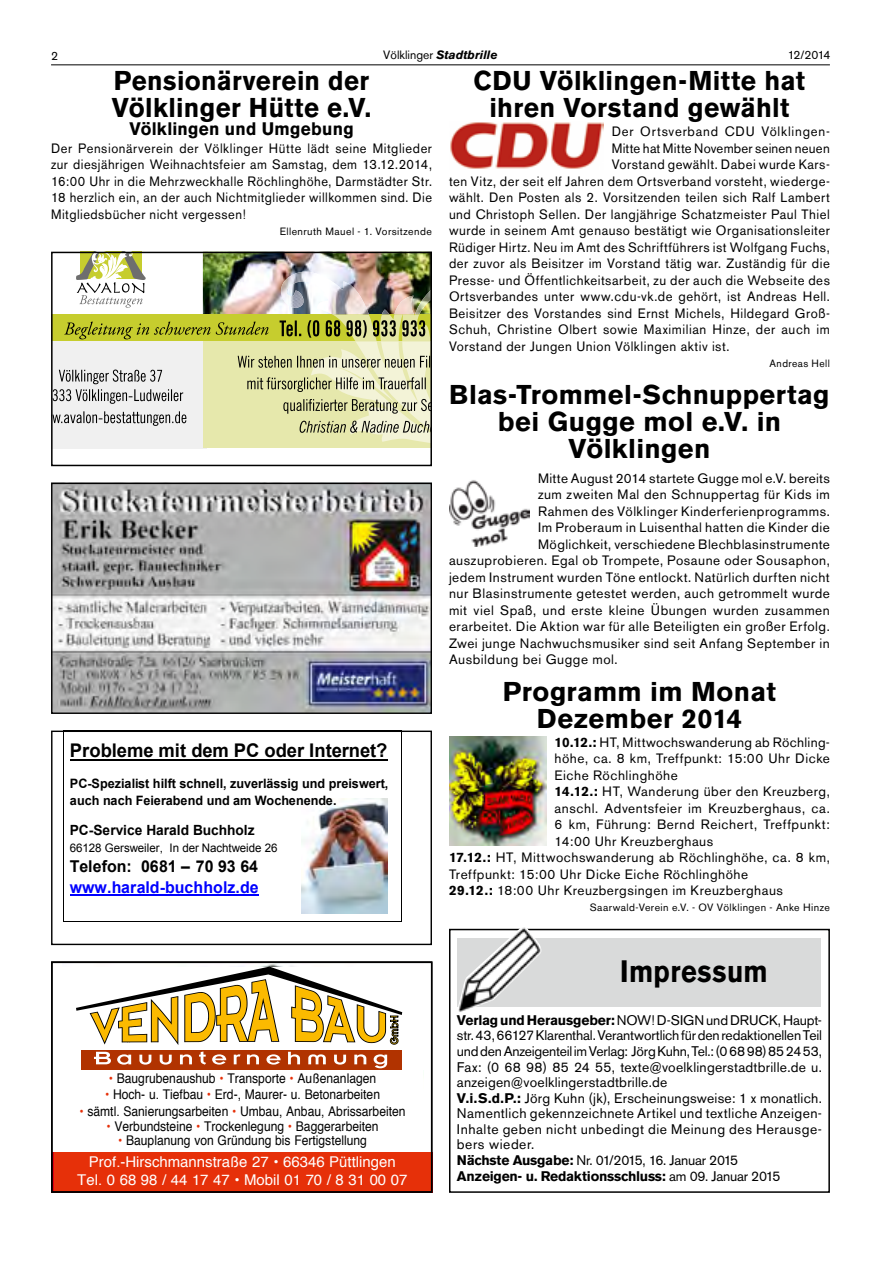
<style>
.page{position:relative;width:881px;height:1263px;background:#fff}
.page>*{position:absolute;margin:0;border:0;box-sizing:border-box;transform-origin:0 0}
.t1{font:700 30.75px "Akzidenz Grotesk BQ";letter-spacing:.02em;color:#000;scale:.88 1}
.t2{font:700 27px/27px "Akzidenz Grotesk BQ";letter-spacing:.015em;color:#000;text-align:center}
.t3{font:700 27px/27px "Akzidenz Grotesk BQ";letter-spacing:.015em;color:#000;scale:.95 1}
.t4{font:700 18.9px "Arial";color:#000}
.t5{font:700 18px "Akzidenz Grotesk BQ";letter-spacing:.015em;color:#000;scale:.95 1}
.t6{font:700 16.35px/21.3px "Arial";letter-spacing:-.005em;color:#00f}
.t7{font:14.85px/17.9px "Helvetica";color:#fff;text-align:center}
.t8{font:700 14.1px "Arial";color:#000}
.t9{font:13.8px/15.6px "Akzidenz Grotesk BQ";letter-spacing:.015em;color:#000}
.t10{font:13.5px "Akzidenz Grotesk BQ";letter-spacing:.04em;color:#000}
.t11{font:13.5px/16.5px "Akzidenz Grotesk BQ";letter-spacing:.04em;color:#000;text-align:justify;scale:.95 1}
.t12{font:13.5px "Akzidenz Grotesk BQ";letter-spacing:.02em;color:#000}
.t13{font:13.5px "Akzidenz Grotesk BQ";letter-spacing:.015em;color:#000}
.t14{font:13.5px "Akzidenz Grotesk BQ";letter-spacing:.06em;color:#000}
.t15{font:13.35px "Helvetica";color:#000;scale:.91 1}
.t16{font:700 12.9px/16.8px "Arial";color:#000}
.t17{font:italic 700 12px "Akzidenz Grotesk BQ";color:#000}
.t18{font:12px "Akzidenz Grotesk BQ";letter-spacing:-.085em;color:#000}
.t19{font:11.85px "Arial";letter-spacing:-.01em;color:#000}
.t20{font:10.5px "Akzidenz Grotesk BQ";letter-spacing:.04em;color:#000}
.s1{font-weight:400;font-style:normal}
.s2{color:#000}
.s3{font-weight:700}
.s4{color:#e63009}
</style>
<div class="page">
<hr style="left:51px;top:64px;width:778px;height:1px;background:#000">
<div style="left:449px;top:929px;width:380px;height:264px;border:2px solid #000"></div>
<div style="left:457px;top:938px;width:363px;height:68px;background:#d9dada"></div>
<img style="left:458px;top:927px;width:83px;height:85px">
<img style="left:203px;top:255px;width:226px;height:60px">
<img style="left:271px;top:272px;width:158px;height:43px">
<svg style="left:76px;top:255px;width:70px;height:53px"></svg>
<svg style="left:54px;top:315px;width:375px;height:132px"></svg>
<div style="left:51px;top:252px;width:381px;height:214px;border:2px solid #000"></div>
<img style="left:301px;top:798px;width:86px;height:115px">
<hr style="left:70px;top:759px;width:318px;height:2px;background:#000">
<hr style="left:63px;top:740px;width:1px;height:37px;background:#000">
<hr style="left:400px;top:740px;width:1px;height:37px;background:#000">
<svg style="left:63px;top:777px;width:1px;height:101px"></svg>
<hr style="left:70px;top:894px;width:189px;height:2px;background:#00f">
<hr style="left:63px;top:878px;width:1px;height:34px;background:#000">
<hr style="left:400px;top:878px;width:1px;height:34px;background:#000">
<hr style="left:64px;top:921px;width:336px;height:1px;background:#000">
<div style="left:51px;top:731px;width:381px;height:214px;border:1px solid #000"></div>
<img style="left:449px;top:737px;width:97px;height:109px">
<img style="left:449px;top:480px;width:80px;height:67px">
<img style="left:450px;top:122px;width:153px;height:47px">
<img style="left:81px;top:964px;width:321px;height:106px">
<div style="left:55px;top:1152px;width:376px;height:39px;background:#e63009"></div>
<div style="left:56px;top:967px;width:368px;height:102px;background:#fff"></div>
<svg style="left:76px;top:967px;width:326px;height:78px"></svg>
<div style="left:81px;top:1050px;width:320px;height:19px;background:#b13300"></div>
<svg style="left:94px;top:1051px;width:293px;height:17px"></svg>
<div style="left:51px;top:961px;width:381px;height:232px;border:2px solid #000"></div>
<img style="left:53px;top:485px;width:377px;height:227px">
<div style="left:51px;top:483px;width:381px;height:231px;border:1px solid #000"></div>
<p class="t18" style="left:51px;top:49px;width:8px">2</p>
<p class="t17" style="left:383px;top:48px;width:116px"><span class="s1">Völklinger</span> Stadtbrille</p>
<p class="t18" style="left:787px;top:48px;width:44px">12/2014</p>
<h2 class="t3" style="left:112px;top:68px;width:274px">Pensionärverein der<br>Völklinger Hütte e.V.</h2>
<h3 class="t5" style="left:129px;top:118px;width:237px">Völklingen und Umgebung</h3>
<p class="t11" style="left:51px;top:140px;width:402px">Der Pensionärverein der Völklinger Hütte lädt seine Mitglieder zur diesjährigen Weihnachtsfeier am Samstag, dem 13.12.2014, 16:00 Uhr in die Mehrzweckhalle Röchlinghöhe, Darmstädter Str.<br>18 herzlich ein, an der auch Nichtmitglieder willkommen sind. Die Mitgliedsbücher nicht vergessen!</p>
<p class="t20" style="left:279px;top:225px;width:154px">Ellenruth Mauel - 1. Vorsitzende</p>
<h3 class="t4" style="left:70px;top:738px;width:319px">Probleme mit dem PC oder Internet?</h3>
<p class="t16" style="left:70px;top:776px;width:320px">PC-Spezialist hilft schnell, zuverlässig und preiswert, auch nach Feierabend und am Wochenende.</p>
<p class="t8" style="left:70px;top:821px;width:186px">PC-Service Harald Buchholz</p>
<p class="t19" style="left:70px;top:840px;width:209px">66128 Gersweiler, In der Nachtweide 26</p>
<p class="t6" style="left:70px;top:856px;width:190px"><span class="s2">Telefon: 0681</span> <span class="s2">–</span> <span class="s2">70 93 64 </span>www.harald-buchholz.de</p>
<h2 class="t2" style="left:473px;top:68px;width:333px">CDU Völklingen-Mitte hat ihren Vorstand gewählt</h2>
<p class="t14" style="left:611px;top:123px;width:219px">Der Ortsverband CDU Völklingen-</p>
<p class="t13" style="left:611px;top:140px;width:219px">Mitte hat Mitte November seinen neuen</p>
<p class="t10" style="left:611px;top:156px;width:219px">Vorstand gewählt. Dabei wurde Kars-</p>
<p class="t10" style="left:449px;top:173px;width:382px">ten Vitz, der seit elf Jahren dem Ortsverband vorsteht, wiederge-</p>
<p class="t10" style="left:449px;top:189px;width:382px">wählt. Den Posten als 2. Vorsitzenden teilen sich Ralf Lambert</p>
<p class="t10" style="left:449px;top:206px;width:382px">und Christoph Sellen. Der langjährige Schatzmeister Paul Thiel</p>
<p class="t10" style="left:449px;top:222px;width:382px">wurde in seinem Amt genauso bestätigt wie Organisationsleiter</p>
<p class="t10" style="left:449px;top:239px;width:382px">Rüdiger Hirtz. Neu im Amt des Schriftführers ist Wolfgang Fuchs,</p>
<p class="t10" style="left:449px;top:255px;width:382px">der zuvor als Beisitzer im Vorstand tätig war. Zuständig für die</p>
<p class="t10" style="left:449px;top:272px;width:382px">Presse- und Öffentlichkeitsarbeit, zu der auch die Webseite des</p>
<p class="t10" style="left:449px;top:288px;width:382px">Ortsverbandes unter www.cdu-vk.de gehört, ist Andreas Hell.</p>
<p class="t10" style="left:449px;top:305px;width:382px">Beisitzer des Vorstandes sind Ernst Michels, Hildegard Groß-</p>
<p class="t10" style="left:449px;top:321px;width:382px">Schuh, Christine Olbert sowie Maximilian Hinze, der auch im</p>
<p class="t10" style="left:449px;top:338px;width:282px">Vorstand der Jungen Union Völklingen aktiv ist.</p>
<p class="t20" style="left:769px;top:357px;width:62px">Andreas Hell</p>
<h2 class="t2" style="left:449px;top:381px;width:381px">Blas-Trommel-Schnuppertag bei Gugge mol e.V. in<br>Völklingen</h2>
<p class="t12" style="left:538px;top:470px;width:293px">Mitte August 2014 startete Gugge mol e.V. bereits</p>
<p class="t10" style="left:538px;top:486px;width:293px">zum zweiten Mal den Schnuppertag für Kids im</p>
<p class="t10" style="left:538px;top:503px;width:293px">Rahmen des Völklinger Kinderferienprogramms.</p>
<p class="t10" style="left:538px;top:519px;width:293px">Im Proberaum in Luisenthal hatten die Kinder die</p>
<p class="t10" style="left:538px;top:536px;width:293px">Möglichkeit, verschiedene Blechblasinstrumente</p>
<p class="t10" style="left:449px;top:552px;width:382px">auszuprobieren. Egal ob Trompete, Posaune oder Sousaphon,</p>
<p class="t10" style="left:449px;top:569px;width:382px">jedem Instrument wurden Töne entlockt. Natürlich durften nicht</p>
<p class="t10" style="left:449px;top:585px;width:382px">nur Blasinstrumente getestet werden, auch getrommelt wurde</p>
<p class="t10" style="left:449px;top:602px;width:382px">mit viel Spaß, und erste kleine Übungen wurden zusammen</p>
<p class="t10" style="left:449px;top:618px;width:382px">erarbeitet. Die Aktion war für alle Beteiligten ein großer Erfolg.</p>
<p class="t10" style="left:449px;top:635px;width:382px">Zwei junge Nachwuchsmusiker sind seit Anfang September in</p>
<p class="t10" style="left:449px;top:651px;width:170px">Ausbildung bei Gugge mol.</p>
<h2 class="t2" style="left:502px;top:678px;width:274px">Programm im Monat<br>Dezember 2014</h2>
<p class="t10" style="left:554px;top:734px;width:277px"><span class="s3">10.12.:</span> HT, Mittwochswanderung ab Röchling-</p>
<p class="t10" style="left:554px;top:750px;width:277px">höhe, ca. 8 km, Treffpunkt: 15:00 Uhr Dicke</p>
<p class="t10" style="left:554px;top:767px;width:125px">Eiche Röchlinghöhe</p>
<p class="t10" style="left:554px;top:783px;width:277px"><span class="s3">14.12.:</span> HT, Wanderung über den Kreuzberg,</p>
<p class="t10" style="left:554px;top:800px;width:277px">anschl. Adventsfeier im Kreuzberghaus, ca.</p>
<p class="t10" style="left:554px;top:816px;width:276px">6 km, Führung: Bernd Reichert, Treffpunkt:</p>
<p class="t10" style="left:554px;top:833px;width:160px">14:00 Uhr Kreuzberghaus</p>
<p class="t10" style="left:449px;top:849px;width:382px"><span class="s3">17.12.:</span> HT, Mittwochswanderung ab Röchlinghöhe, ca. 8 km,</p>
<p class="t10" style="left:449px;top:866px;width:300px">Treffpunkt: 15:00 Uhr Dicke Eiche Röchlinghöhe</p>
<p class="t10" style="left:449px;top:882px;width:335px"><span class="s3">29.12.:</span> 18:00 Uhr Kreuzbergsingen im Kreuzberghaus</p>
<p class="t20" style="left:589px;top:901px;width:241px">Saarwald-Verein e.V. - OV Völklingen - Anke Hinze</p>
<p class="t15" style="left:109px;top:1068px;width:295px"><span class="s4">•</span> Baugrubenaushub <span class="s4">•</span> Transporte <span class="s4">•</span> Außenanlagen</p>
<p class="t15" style="left:105px;top:1084px;width:303px"><span class="s4">•</span> Hoch- u. Tiefbau <span class="s4">•</span> Erd-, Maurer- u. Betonarbeiten</p>
<p class="t15" style="left:79px;top:1101px;width:360px"><span class="s4">•</span> sämtl. Sanierungsarbeiten <span class="s4">•</span> Umbau, Anbau, Abrissarbeiten</p>
<p class="t15" style="left:106px;top:1115px;width:300px"><span class="s4">•</span> Verbundsteine <span class="s4">•</span> Trockenlegung <span class="s4">•</span> Baggerarbeiten</p>
<p class="t15" style="left:118px;top:1130px;width:275px"><span class="s4">•</span> Bauplanung von Gründung bis Fertigstellung</p>
<p class="t7" style="left:77px;top:1153px;width:331px">Prof.-Hirschmannstraße 27 • 66346 Püttlingen<br>Tel. 0 68 98 / 44 17 47 • Mobil 01 70 / 8 31 00 07</p>
<h1 class="t1" style="left:620px;top:954px;width:169px">Impressum</h1>
<p class="t9" style="left:456px;top:1012px;width:366px"><span class="s3">Verlag und Herausgeber:</span> NOW! D-SIGN und DRUCK, Haupt&shy;str. 43, 66127 Klarenthal. Verantwortlich für den redaktionellen Teil und den Anzeigenteil im Verlag: Jörg Kuhn, Tel.: (0 68 98) 85 24 53, Fax: (0 68 98) 85 24 55, texte@voelklingerstadtbrille.de u. anzeigen@voelklingerstadtbrille.de<br><span class="s3">V.i.S.d.P.:</span> Jörg Kuhn (jk), Erscheinungsweise: 1 x monatlich.<br>Namentlich gekennzeichnete Artikel und textliche Anzeigen-Inhalte geben nicht unbedingt die Meinung des Herausge&shy;bers wieder.<br><span class="s3">Nächste Ausgabe:</span> Nr. 01/2015, 16. Januar 2015<br><span class="s3">Anzeigen- u. Redaktionsschluss:</span> am 09. Januar 2015</p>
</div>
